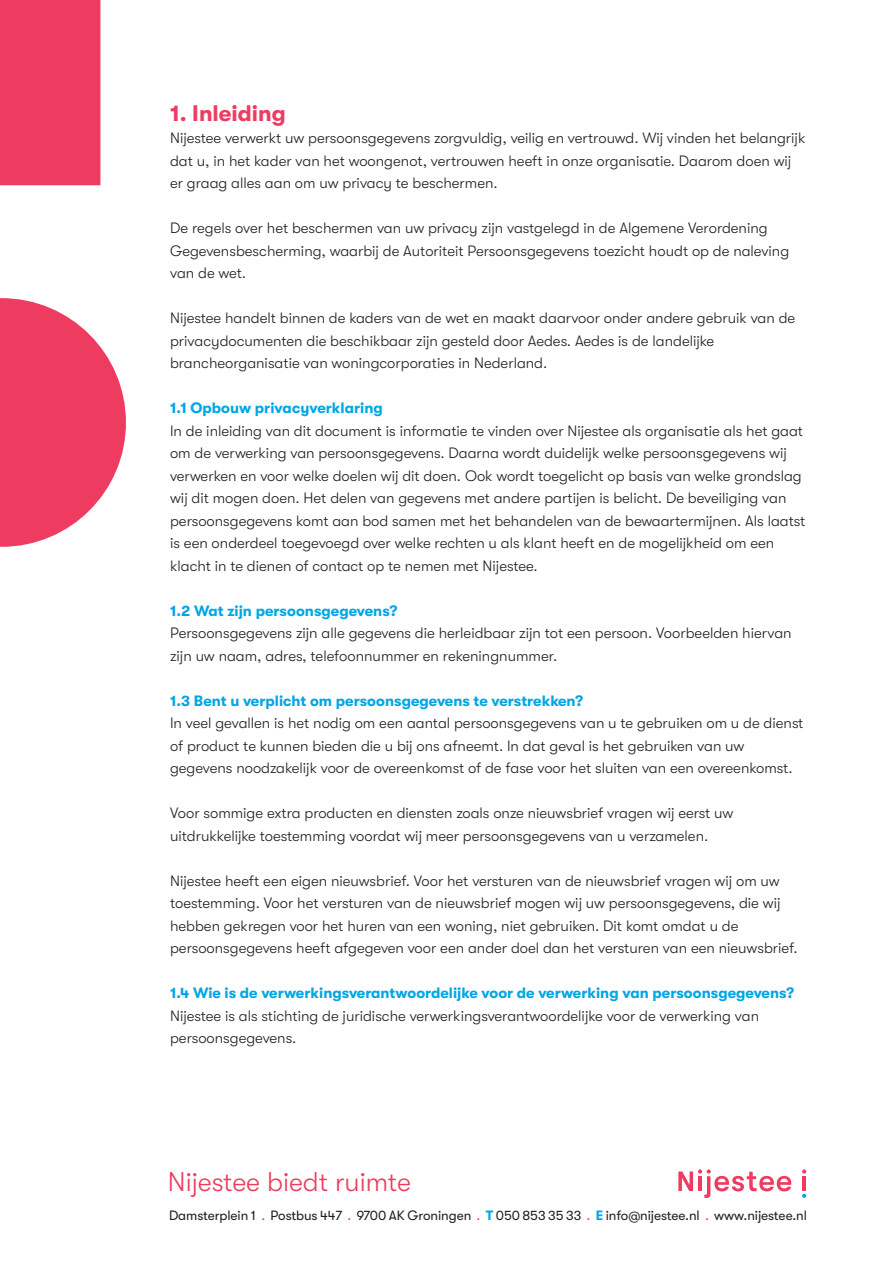
<style>
.page{position:relative;width:893px;height:1263px;background:#fff}
.page>*{position:absolute;margin:0;border:0;box-sizing:border-box;transform-origin:0 0}
.t1{font:300 27px "GT Walsheim";color:#ee3b60}
.t2{font:700 22.5px "GT Walsheim";color:#ee3b60}
.t3{font:300 15px/22.5px "GT Walsheim";color:#231f20}
.t4{font:700 15px "GT Walsheim";color:#00a6e4}
.t5{font:13.5px "GT Walsheim";letter-spacing:-.005em;color:#231f20}
.s1{color:#ee3b60}
.s2{font-weight:700;color:#00a6e4}
</style>
<div class="page">
<svg style="left:0;top:0;width:126px;height:547px;fill:#ee3b60"></svg>
<svg style="left:678px;top:1169px;width:113px;height:29px"></svg>
<hr style="left:802px;top:1176px;width:4px;height:15px;background:#ee3b60">
<svg style="left:802px;top:1169px;width:4px;height:4px"></svg>
<svg style="left:802px;top:1194px;width:4px;height:4px"></svg>
<p class="t2" style="left:170px;top:100px;width:117px">1. Inleiding</p>
<p class="t3" style="left:170px;top:127px;width:637px">Nijestee verwerkt uw persoonsgegevens zorgvuldig, veilig en vertrouwd. Wij vinden het belangrijk dat u, in het kader van het woongenot, vertrouwen heeft in onze organisatie. Daarom doen wij er graag alles aan om uw privacy te beschermen.</p>
<p class="t3" style="left:170px;top:217px;width:621px">De regels over het beschermen van uw privacy zijn vastgelegd in de Algemene Verordening<br>Gegevensbescherming, waarbij de Autoriteit Persoonsgegevens toezicht houdt op de naleving van de wet.</p>
<p class="t3" style="left:170px;top:307px;width:627px">Nijestee handelt binnen de kaders van de wet en maakt daarvoor onder andere gebruik van de privacydocumenten die beschikbaar zijn gesteld door Aedes. Aedes is de landelijke</p>
<p class="t3" style="left:170px;top:352px;width:379px">brancheorganisatie van woningcorporaties in Nederland.</p>
<p class="t4" style="left:170px;top:400px;width:214px">1.1 Opbouw privacyverklaring</p>
<p class="t3" style="left:170px;top:419px;width:637px">In de inleiding van dit document is informatie te vinden over Nijestee als organisatie als het gaat om de verwerking van persoonsgegevens. Daarna wordt duidelijk welke persoonsgegevens wij verwerken en voor welke doelen wij dit doen. Ook wordt toegelicht op basis van welke grondslag wij dit mogen doen. Het delen van gegevens met andere partijen is belicht. De beveiliging van persoonsgegevens komt aan bod samen met het behandelen van de bewaartermijnen. Als laatst is een onderdeel toegevoegd over welke rechten u als klant heeft en de mogelijkheid om een klacht in te dienen of contact op te nemen met Nijestee.</p>
<p class="t4" style="left:170px;top:602px;width:229px">1.2 Wat zijn persoonsgegevens?</p>
<p class="t3" style="left:170px;top:622px;width:623px">Persoonsgegevens zijn alle gegevens die herleidbaar zijn tot een persoon. Voorbeelden hiervan zijn uw naam, adres, telefoonnummer en rekeningnummer.</p>
<p class="t4" style="left:170px;top:692px;width:414px">1.3 Bent u verplicht om persoonsgegevens te verstrekken?</p>
<p class="t3" style="left:170px;top:712px;width:635px">In veel gevallen is het nodig om een aantal persoonsgegevens van u te gebruiken om u de dienst of product te kunnen bieden die u bij ons afneemt. In dat geval is het gebruiken van uw</p>
<p class="t3" style="left:170px;top:757px;width:624px">gegevens noodzakelijk voor de overeenkomst of de fase voor het sluiten van een overeenkomst.</p>
<p class="t3" style="left:170px;top:802px;width:565px">Voor sommige extra producten en diensten zoals onze nieuwsbrief vragen wij eerst uw</p>
<p class="t3" style="left:170px;top:824px;width:540px">uitdrukkelijke toestemming voordat wij meer persoonsgegevens van u verzamelen.</p>
<p class="t3" style="left:170px;top:869px;width:612px;text-align:justify">Nijestee heeft een eigen nieuwsbrief. Voor het versturen van de nieuwsbrief vragen wij om uw toestemming. Voor het versturen van de nieuwsbrief mogen wij uw persoonsgegevens, die wij hebben gekregen voor het huren van een woning, niet gebruiken. Dit komt omdat u de</p>
<p class="t3" style="left:170px;top:937px;width:629px">persoonsgegevens heeft afgegeven voor een ander doel dan het versturen van een nieuwsbrief.</p>
<p class="t4" style="left:170px;top:985px;width:625px">1.4 Wie is de verwerkingsverantwoordelijke voor de verwerking van persoonsgegevens?</p>
<p class="t3" style="left:170px;top:1004px;width:591px">Nijestee is als stichting de juridische verwerkingsverantwoordelijke voor de verwerking van persoonsgegevens.</p>
<p class="t1" style="left:168px;top:1167px;width:244px">Nijestee biedt ruimte</p>
<p class="t5" style="left:169px;top:1208px;width:639px">Damsterplein 1 <span class="s1">.</span> Postbus 447 <span class="s1">.</span> 9700 AK Groningen <span class="s1">.</span> <span class="s2">T</span> 050 853 35 33 <span class="s1">.</span> <span class="s2">E</span> info@nijestee.nl <span class="s1">.</span> www.nijestee.nl</p>
</div>
